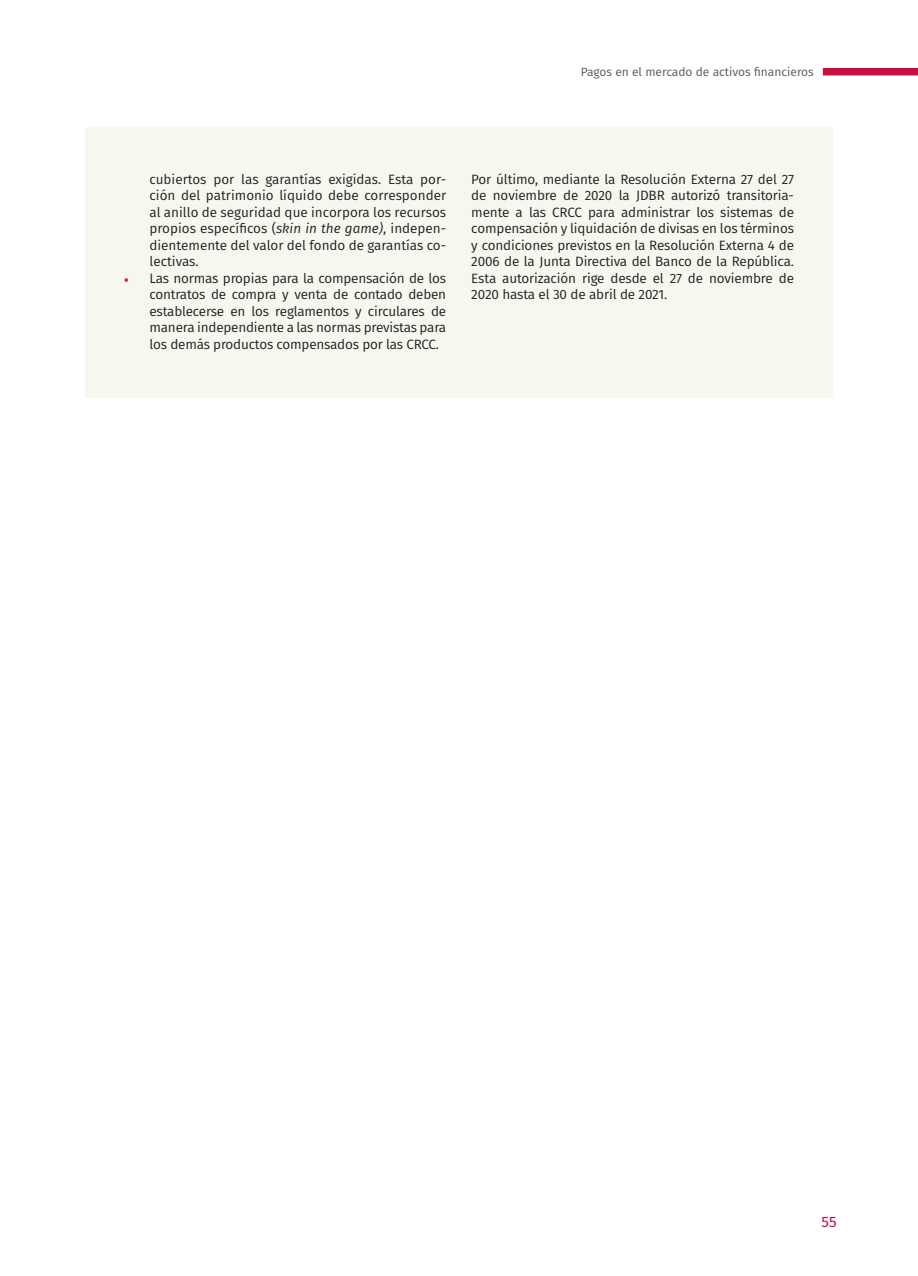
<style>
.page{position:relative;width:918px;height:1276px;background:#fff}
.page>*{position:absolute;margin:0;border:0;box-sizing:border-box;transform-origin:0 0}
.t1{font:15px "Fira Sans";color:#cd0d40}
.Recuadros{font:13.5px/16.5px "Fira Sans";letter-spacing:-.01em;color:#231f20;text-align:justify}
.t2{font:12px "Fira Sans";color:#57585a}
.s1{font-style:italic}
.s2{font-family:"Minion Pro";color:#d51f36}
</style>
<div class="page">
<div style="left:85px;top:128px;width:748px;height:270px;background:#f6f7ef"></div>
<div style="left:823px;top:68px;width:95px;height:7px;background:#cd0d40"></div>
<p class="t2" style="left:581px;top:63px;width:234px">Pagos en el mercado de activos financieros</p>
<p class="Recuadros" style="left:149px;top:170px;width:298px">cubiertos por las garantías exigidas. Esta por&shy;ción del patrimonio líquido debe corresponder al anillo de seguridad que incorpora los recursos propios específicos (<span class="s1">skin in the game)</span>, indepen&shy;dientemente del valor del fondo de garantías co&shy;lectivas.</p>
<p class="Recuadros" style="left:149px;top:269px;width:298px;text-indent:-26px"><span class="s2">•</span> Las normas propias para la compensación de los contratos de compra y venta de contado deben establecerse en los reglamentos y circulares de manera independiente a las normas previstas para los demás productos compensados por las CRCC.</p>
<p class="Recuadros" style="left:471px;top:170px;width:324px">Por último, mediante la Resolución Externa 27 del 27 de noviembre de 2020 la JDBR autorizó transitoria&shy;mente a las CRCC para administrar los sistemas de compensación y liquidación de divisas en los términos y condiciones previstos en la Resolución Externa 4 de 2006 de la Junta Directiva del Banco de la República.<br>Esta autorización rige desde el 27 de noviembre de 2020 hasta el 30 de abril de 2021.</p>
<p class="t1" style="left:822px;top:1210px;width:16px">55</p>
</div>
